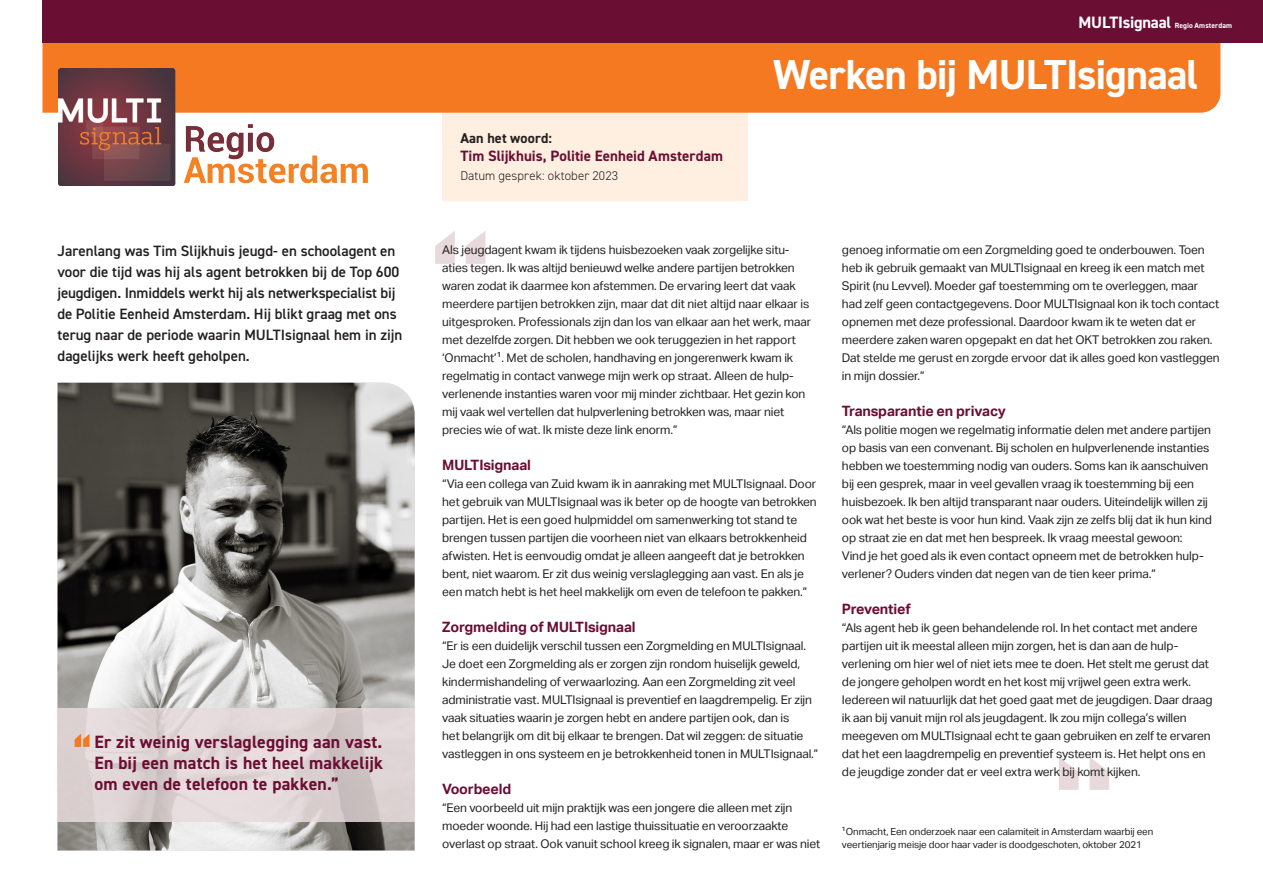
<style>
.page{position:relative;width:1263px;height:893px;background:#fff}
.page>*{position:absolute;margin:0;border:0;box-sizing:border-box;transform-origin:0 0}
.Kop_oranje{font:700 42px "DIN2014";letter-spacing:-.02em;color:#fff}
.t1{font:700 17.85px/21px "DIN2014";letter-spacing:.01em;color:#6b0e34}
.Kop_oranje-2{font:700 16.5px "DIN2014";letter-spacing:-.01em;color:#fff}
.Kop_oranje-3{font:600 15px/21px "DIN2014";color:#231f20}
.Kop_oranje-4{font:700 15px "DIN2014";color:#6b0e34}
.Tussenkop{font:700 14.25px "Aktiv Grotesk";letter-spacing:-.01em;color:#6b0e34}
.Kop_oranje-5{font:700 14.25px "DIN2014";letter-spacing:.01em;color:#231f20}
.Kop_oranje-6{font:300 12.75px "DIN2014";letter-spacing:.01em;color:#231f20}
.Body{font:12px/18px "Aktiv Grotesk";letter-spacing:-.01em;color:#231f20}
.Body-2{font:9.75px/13.5px "Aktiv Grotesk";letter-spacing:-.01em;color:#231f20}
.Kop_oranje-7{font:700 7.5px "DIN2014";letter-spacing:.01em;color:#fff}
</style>
<div class="page">
<svg style="left:435px;top:231px;width:50px;height:33px"></svg>
<svg style="left:1059px;top:757px;width:50px;height:33px"></svg>
<div style="left:442px;top:96px;width:306px;height:105px;background:#feefe1"></div>
<div style="left:43px;top:43px;width:1177px;height:70px;background:#f47921"></div>
<div style="left:43px;top:0;width:1220px;height:43px;background:#6b0e34"></div>
<img style="left:58px;top:68px;width:348px;height:118px">
<img style="left:58px;top:383px;width:357px;height:467px">
<svg style="left:58px;top:709px;width:357px;height:113px;background:#ded2d3"></svg>
<svg style="left:75px;top:734px;width:15px;height:13px"></svg>
<p class="Kop_oranje-2" style="left:1078px;top:11px;width:94px">MULTIsignaal</p>
<p class="Kop_oranje-7" style="left:1175px;top:20px;width:59px">Regio Amsterdam</p>
<p class="Kop_oranje-5" style="left:460px;top:128px;width:93px">Aan het woord:</p>
<p class="Kop_oranje-4" style="left:460px;top:145px;width:264px">Tim Slijkhuis, Politie Eenheid Amsterdam</p>
<p class="Kop_oranje-6" style="left:460px;top:168px;width:159px">Datum gesprek: oktober 2023</p>
<p class="Kop_oranje" style="left:773px;top:47px;width:427px">Werken bij MULTIsignaal</p>
<p class="Kop_oranje-3" style="left:58px;top:240px;width:346px">Jarenlang was Tim Slijkhuis jeugd- en schoolagent en voor die tijd was hij als agent betrokken bij de Top 600 jeugdigen. Inmiddels werkt hij als netwerkspecialist bij de Politie Eenheid Amsterdam. Hij blikt graag met ons terug naar de periode waarin MULTIsignaal hem in zijn dagelijks werk heeft geholpen.</p>
<p class="Body" style="left:442px;top:241px;width:370px">Als jeugdagent kwam ik tijdens huisbezoeken vaak zorgelijke situ&shy;aties tegen. Ik was altijd benieuwd welke andere partijen betrokken waren zodat ik daarmee kon afstemmen. De ervaring leert dat vaak meerdere partijen betrokken zijn, maar dat dit niet altijd naar elkaar is uitgesproken. Professionals zijn dan los van elkaar aan het werk, maar met dezelfde zorgen. Dit hebben we ook teruggezien in het rapport ‘Onmacht’1. Met de scholen, handhaving en jongerenwerk kwam ik regelmatig in contact vanwege mijn werk op straat. Alleen de hulp&shy;verlenende instanties waren voor mij minder zichtbaar. Het gezin kon mij vaak wel vertellen dat hulpverlening betrokken was, maar niet precies wie of wat. Ik miste deze link enorm.”</p>
<p class="Tussenkop" style="left:442px;top:457px;width:90px">MULTIsignaal</p>
<p class="Body" style="left:442px;top:475px;width:376px">“Via een collega van Zuid kwam ik in aanraking met MULTIsignaal. Door het gebruik van MULTIsignaal was ik beter op de hoogte van betrokken partijen. Het is een goed hulpmiddel om samenwerking tot stand te brengen tussen partijen die voorheen niet van elkaars betrokkenheid afwisten. Het is eenvoudig omdat je alleen aangeeft dat je betrokken bent, niet waarom. Er zit dus weinig verslaglegging aan vast. En als je een match hebt is het heel makkelijk om even de telefoon te pakken.”</p>
<p class="Tussenkop" style="left:442px;top:619px;width:195px">Zorgmelding of MULTIsignaal</p>
<p class="Body" style="left:442px;top:637px;width:377px">“Er is een duidelijk verschil tussen een Zorgmelding en MULTIsignaal.<br>Je doet een Zorgmelding als er zorgen zijn rondom huiselijk geweld, kindermishandeling of verwaarlozing. Aan een Zorgmelding zit veel administratie vast. MULTIsignaal is preventief en laagdrempelig. Er zijn vaak situaties waarin je zorgen hebt en andere partijen ook, dan is<br>het belangrijk om dit bij elkaar te brengen. Dat wil zeggen: de situatie vastleggen in ons systeem en je betrokkenheid tonen in MULTIsignaal.”</p>
<p class="Tussenkop" style="left:442px;top:781px;width:71px">Voorbeeld</p>
<p class="Body" style="left:442px;top:799px;width:380px">“Een voorbeeld uit mijn praktijk was een jongere die alleen met zijn moeder woonde. Hij had een lastige thuissituatie en veroorzaakte overlast op straat. Ook vanuit school kreeg ik signalen, maar er was niet</p>
<p class="t1" style="left:95px;top:731px;width:289px">Er zit weinig verslaglegging aan vast.</p>
<p class="t1" style="left:95px;top:752px;width:290px">En bij een match is het heel makkelijk om even de telefoon te pakken.”</p>
<p class="Body" style="left:842px;top:241px;width:379px">genoeg informatie om een Zorgmelding goed te onderbouwen. Toen heb ik gebruik gemaakt van MULTIsignaal en kreeg ik een match met Spirit (nu Levvel). Moeder gaf toestemming om te overleggen, maar had zelf geen contactgegevens. Door MULTIsignaal kon ik toch contact opnemen met deze professional. Daardoor kwam ik te weten dat er meerdere zaken waren opgepakt en dat het OKT betrokken zou raken.<br>Dat stelde me gerust en zorgde ervoor dat ik alles goed kon vastleggen in mijn dossier.”</p>
<p class="Tussenkop" style="left:842px;top:403px;width:165px">Transparantie en privacy</p>
<p class="Body" style="left:842px;top:421px;width:371px">“Als politie mogen we regelmatig informatie delen met andere partijen op basis van een convenant. Bij scholen en hulpverlenende instanties hebben we toestemming nodig van ouders. Soms kan ik aanschuiven bij een gesprek, maar in veel gevallen vraag ik toestemming bij een huisbezoek. Ik ben altijd transparant naar ouders. Uiteindelijk willen zij ook wat het beste is voor hun kind. Vaak zijn ze zelfs blij dat ik hun kind op straat zie en dat met hen bespreek. Ik vraag meestal gewoon:<br>Vind je het goed als ik even contact opneem met de betrokken hulp&shy;verlener? Ouders vinden dat negen van de tien keer prima.”</p>
<p class="Tussenkop" style="left:842px;top:601px;width:70px">Preventief</p>
<p class="Body" style="left:842px;top:619px;width:372px">“Als agent heb ik geen behandelende rol. In het contact met andere partijen uit ik meestal alleen mijn zorgen, het is dan aan de hulp&shy;verlening om hier wel of niet iets mee te doen. Het stelt me gerust dat de jongere geholpen wordt en het kost mij vrijwel geen extra werk.<br>Iedereen wil natuurlijk dat het goed gaat met de jeugdigen. Daar draag ik aan bij vanuit mijn rol als jeugdagent. Ik zou mijn collega’s willen meegeven om MULTIsignaal echt te gaan gebruiken en zelf te ervaren dat het een laagdrempelig en preventief systeem is. Het helpt ons en de jeugdige zonder dat er veel extra werk bij komt kijken.</p>
<p class="Body-2" style="left:842px;top:825px;width:313px">1Onmacht, Een onderzoek naar een calamiteit in Amsterdam waarbij een veertienjarig meisje door haar vader is doodgeschoten, oktober 2021</p>
</div>
